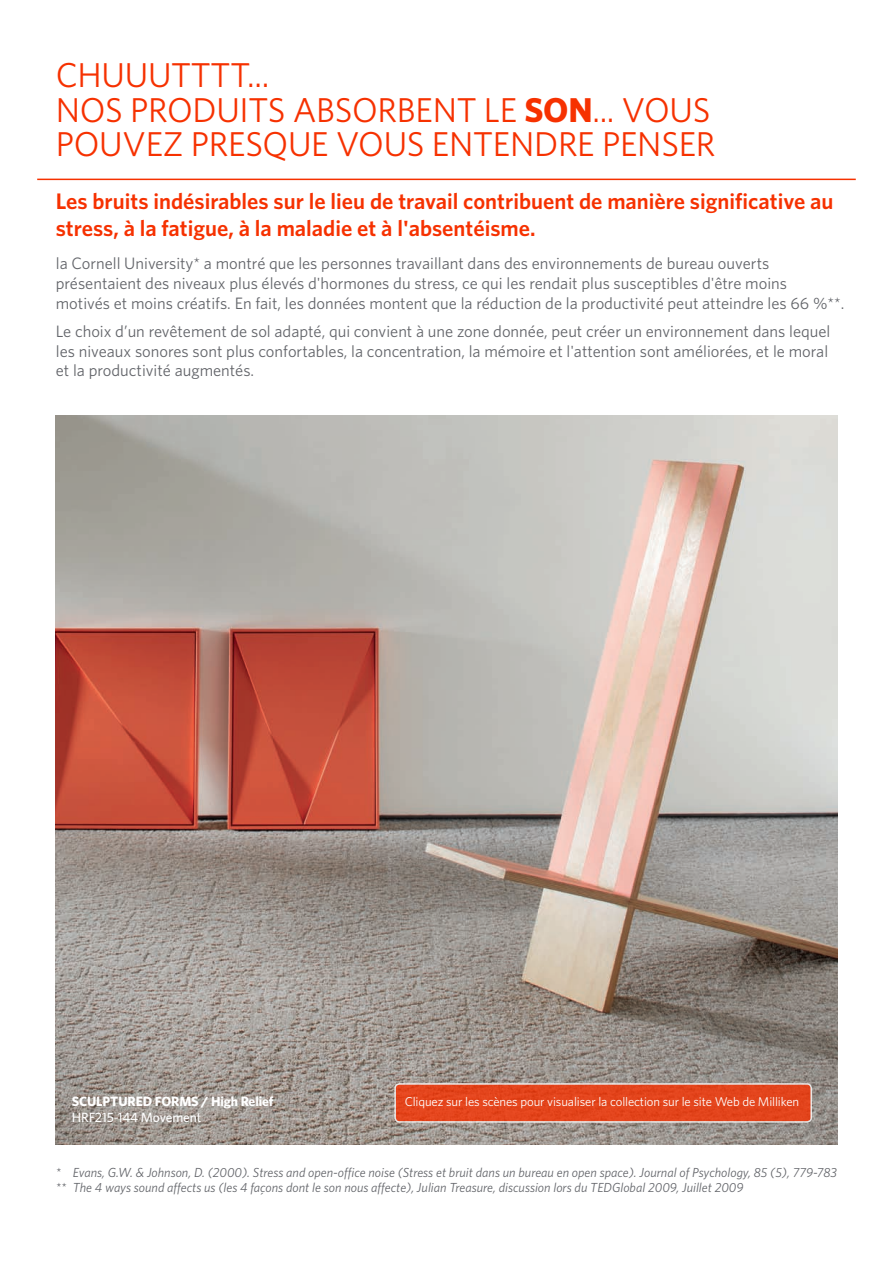
<style>
.page{position:relative;width:893px;height:1263px;background:#fff}
.page>*{position:absolute;margin:0;border:0;box-sizing:border-box;transform-origin:0 0}
.t1{font:34.5px/34.5px "Whitney";letter-spacing:-.01em;color:#f63100}
.t2{font:600 22.5px/27px "Whitney";color:#f63100}
.t3{font:16.5px "Whitney";color:#63656a}
._04_Body_Text_SemiBo{font:700 13.5px "Whitney";letter-spacing:-.01em;color:#fff}
._04_Body_Text_SemiBo-2{font:500 13.5px "Whitney";letter-spacing:-.01em;color:#fff}
.t4{font:italic 13.2px "Whitney";color:#63656a}
.t5{font:12.75px "Whitney";letter-spacing:-.01em;color:#fff}
.s1{font-weight:700}
</style>
<div class="page">
<img style="left:56px;top:415px;width:781px;height:729px">
<hr style="left:37px;top:179px;width:819px;height:1px;background:#f63100">
<div style="left:395px;top:1084px;width:416px;height:38px;background:#e3451c;border-radius:4px"></div>
<div style="left:394px;top:1083px;width:418px;height:40px;border:2px solid #fff;border-radius:4px"></div>
<p class="t1" style="left:56px;top:57px;width:215px">CHUUUTTTT...</p>
<p class="t1" style="left:56px;top:92px;width:661px">NOS PRODUITS ABSORBENT LE <span class="s1">SON</span>... VOUS<br>POUVEZ PRESQUE VOUS ENTENDRE PENSER</p>
<p class="t2" style="left:56px;top:188px;width:779px">Les bruits indésirables sur le lieu de travail contribuent de manière significative au stress, à la fatigue, à la maladie et à l'absentéisme.</p>
<p class="t3" style="left:56px;top:252px;width:715px">la Cornell University* a montré que les personnes travaillant dans des environnements de bureau ouverts</p>
<p class="t3" style="left:56px;top:272px;width:733px">présentaient des niveaux plus élevés d'hormones du stress, ce qui les rendait plus susceptibles d'être moins</p>
<p class="t3" style="left:56px;top:292px;width:790px">motivés et moins créatifs. En fait, les données montent que la réduction de la productivité peut atteindre les 66 %**.</p>
<p class="t3" style="left:56px;top:320px;width:776px">Le choix d’un revêtement de sol adapté, qui convient à une zone donnée, peut créer un environnement dans lequel</p>
<p class="t3" style="left:56px;top:340px;width:774px">les niveaux sonores sont plus confortables, la concentration, la mémoire et l'attention sont améliorées, et le moral</p>
<p class="t3" style="left:56px;top:360px;width:200px">et la productivité augmentés.</p>
<p class="_04_Body_Text_SemiBo" style="left:72px;top:1092px;width:203px">SCULPTURED FORMS / High Relief</p>
<p class="t5" style="left:405px;top:1093px;width:396px">Cliquez sur les scènes pour visualiser la collection sur le site Web de Milliken</p>
<p class="_04_Body_Text_SemiBo-2" style="left:72px;top:1109px;width:131px">HRF215-144 Movement</p>
<p class="t4" style="left:56px;top:1163px;width:782px">* Evans, G.W. &amp; Johnson, D. (2000). Stress and open-office noise (Stress et bruit dans un bureau en open space). Journal of Psychology, 85 (5), 779-783</p>
<p class="t4" style="left:56px;top:1179px;width:689px">** The 4 ways sound affects us (les 4 façons dont le son nous affecte), Julian Treasure, discussion lors du TEDGlobal 2009, Juillet 2009</p>
</div>
